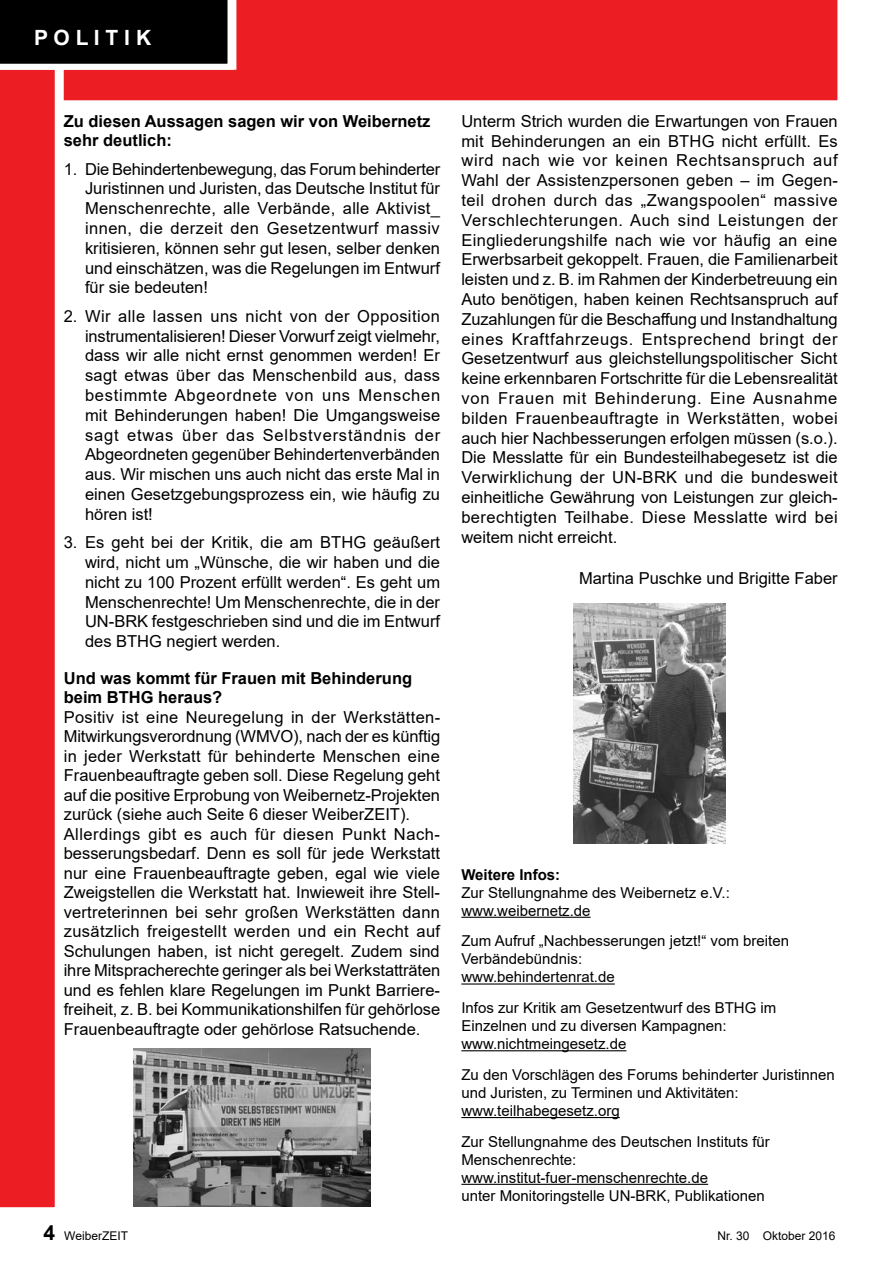
<style>
.page{position:relative;width:893px;height:1263px;background:#fff}
.page>*{position:absolute;margin:0;border:0;box-sizing:border-box;transform-origin:0 0}
.t1{font:700 21px "Arial";color:#fff}
.t2{font:700 21px "Arial";color:#000}
.t3{font:16.5px/19.8px "Arial";color:#000;text-align:justify}
.t4{font:700 16.5px/19.5px "Arial";color:#000}
.t5{font:15px/18px "Arial";color:#000}
.t6{font:700 15px "Arial";color:#000}
.t7{font:12px "Arial";color:#000}
</style>
<div class="page">
<div style="left:64px;top:0;width:774px;height:101px;background:#ed1d24"></div>
<svg style="left:0;top:70px;width:64px;height:1138px;background:#ef3b41"></svg>
<svg style="left:0;top:0;width:236px;height:70px;background:#1e1e1e"></svg>
<img style="left:133px;top:1049px;width:237px;height:157px">
<hr style="left:461px;top:917px;width:130px;height:1px;background:#000">
<hr style="left:461px;top:983px;width:154px;height:1px;background:#000">
<hr style="left:461px;top:1050px;width:165px;height:1px;background:#000">
<hr style="left:461px;top:1117px;width:159px;height:1px;background:#000">
<hr style="left:461px;top:1184px;width:247px;height:1px;background:#000">
<img style="left:574px;top:604px;width:151px;height:239px">
<p class="t1" style="left:34px;top:23px;width:119px">P O L I T I K</p>
<h2 class="t4" style="left:64px;top:111px;width:368px">Zu diesen Aussagen sagen wir von Weibernetz sehr deutlich:</h2>
<p class="t3" style="left:85px;top:159px;width:357px;text-indent:-21px">1. Die Behindertenbewegung, das Forum behinderter Juristinnen und Juristen, das Deutsche Institut für Menschenrechte, alle Verbände, alle Aktivist_ innen, die derzeit den Gesetzentwurf massiv kritisieren, können sehr gut lesen, selber denken und einschätzen, was die Regelungen im Entwurf für sie bedeuten!</p>
<p class="t3" style="left:85px;top:306px;width:357px;text-indent:-21px">2. Wir alle lassen uns nicht von der Opposition instrumentalisieren! Dieser Vorwurf zeigt vielmehr, dass wir alle nicht ernst genommen werden! Er sagt etwas über das Menschenbild aus, dass bestimmte Abgeordnete von uns Menschen mit Behinderungen haben! Die Umgangsweise sagt etwas über das Selbstverständnis der Abgeordneten gegenüber Behindertenverbänden aus. Wir mischen uns auch nicht das erste Mal in einen Gesetzgebungsprozess ein, wie häufig zu hören ist!</p>
<p class="t3" style="left:85px;top:532px;width:357px;text-indent:-21px">3. Es geht bei der Kritik, die am BTHG geäußert wird, nicht um „Wünsche, die wir haben und die nicht zu 100 Prozent erfüllt werden“. Es geht um Menschenrechte! Um Menschenrechte, die in der UN-BRK festgeschrieben sind und die im Entwurf des BTHG negiert werden.</p>
<h2 class="t4" style="left:64px;top:668px;width:350px">Und was kommt für Frauen mit Behinderung beim BTHG heraus?</h2>
<p class="t3" style="left:64px;top:707px;width:378px">Positiv ist eine Neuregelung in der Werkstätten-Mitwirkungsverordnung (WMVO), nach der es künftig in jeder Werkstatt für behinderte Menschen eine Frauenbeauftragte geben soll. Diese Regelung geht auf die positive Erprobung von Weibernetz-Projekten zurück (siehe auch Seite 6 dieser WeiberZEIT).</p>
<p class="t3" style="left:64px;top:824px;width:378px">Allerdings gibt es auch für diesen Punkt Nach&shy;besserungsbedarf. Denn es soll für jede Werkstatt nur eine Frauenbeauftragte geben, egal wie viele Zweigstellen die Werkstatt hat. Inwieweit ihre Stell&shy;vertreterinnen bei sehr großen Werkstätten dann zusätzlich freigestellt werden und ein Recht auf Schulungen haben, ist nicht geregelt. Zudem sind ihre Mitspracherechte geringer als bei Werkstatträten und es fehlen klare Regelungen im Punkt Barriere&shy;freiheit, z. B. bei Kommunikationshilfen für gehörlose Frauenbeauftragte oder gehörlose Ratsuchende.</p>
<p class="t3" style="left:461px;top:111px;width:378px">Unterm Strich wurden die Erwartungen von Frauen mit Behinderungen an ein BTHG nicht erfüllt. Es wird nach wie vor keinen Rechtsanspruch auf Wahl der Assistenzpersonen geben – im Gegen&shy;teil drohen durch das „Zwangspoolen“ massive Verschlechterungen. Auch sind Leistungen der Eingliederungshilfe nach wie vor häufig an eine Erwerbsarbeit gekoppelt. Frauen, die Familienarbeit leisten und z. B. im Rahmen der Kinderbetreuung ein Auto benötigen, haben keinen Rechtsanspruch auf Zuzahlungen für die Beschaffung und Instandhaltung eines Kraftfahrzeugs. Entsprechend bringt der Gesetzentwurf aus gleichstellungspolitischer Sicht keine erkennbaren Fortschritte für die Lebensrealität von Frauen mit Behinderung. Eine Ausnahme bilden Frauenbeauftragte in Werkstätten, wobei auch hier Nachbesserungen erfolgen müssen (s.o.).<br>Die Messlatte für ein Bundesteilhabegesetz ist die Verwirklichung der UN-BRK und die bundesweit einheitliche Gewährung von Leistungen zur gleich&shy;berechtigten Teilhabe. Diese Messlatte wird bei weitem nicht erreicht.</p>
<p class="t3" style="left:579px;top:568px;width:260px">Martina Puschke und Brigitte Faber</p>
<h2 class="t6" style="left:461px;top:864px;width:100px">Weitere Infos:</h2>
<p class="t5" style="left:461px;top:883px;width:270px">Zur Stellungnahme des Weibernetz e.V.:</p>
<p class="t5" style="left:461px;top:901px;width:131px">www.weibernetz.de</p>
<p class="t5" style="left:461px;top:932px;width:329px">Zum Aufruf „Nachbesserungen jetzt!“ vom breiten<br>Verbändebündnis:</p>
<p class="t5" style="left:461px;top:968px;width:155px">www.behindertenrat.de</p>
<p class="t5" style="left:461px;top:999px;width:317px">Infos zur Kritik am Gesetzentwurf des BTHG im<br>Einzelnen und zu diversen Kampagnen:</p>
<p class="t5" style="left:461px;top:1035px;width:167px">www.nichtmeingesetz.de</p>
<p class="t5" style="left:461px;top:1065px;width:375px">Zu den Vorschlägen des Forums behinderter Juristinnen und Juristen, zu Terminen und Aktivitäten:</p>
<p class="t5" style="left:461px;top:1101px;width:160px">www.teilhabegesetz.org</p>
<p class="t5" style="left:461px;top:1132px;width:310px">Zur Stellungnahme des Deutschen Instituts für<br>Menschenrechte:</p>
<p class="t5" style="left:461px;top:1168px;width:248px">www.institut-fuer-menschenrechte.de</p>
<p class="t5" style="left:461px;top:1186px;width:305px">unter Monitoringstelle UN-BRK, Publikationen</p>
<p class="t2" style="left:44px;top:1218px;width:13px">4</p>
<p class="t7" style="left:64px;top:1227px;width:65px">WeiberZEIT</p>
<p class="t7" style="left:717px;top:1227px;width:120px">Nr. 30 Oktober 2016</p>
</div>
